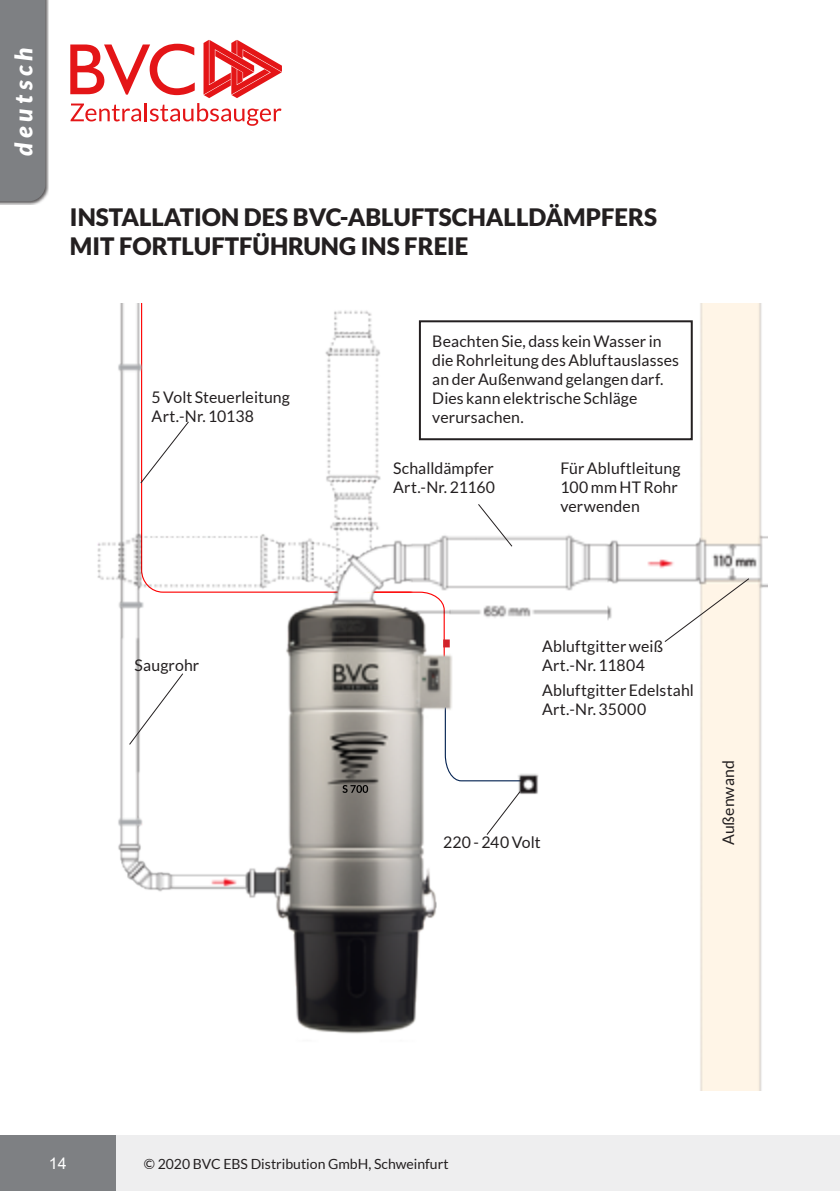
<style>
.page{position:relative;width:840px;height:1191px;background:#fff}
.page>*{position:absolute;margin:0;border:0;box-sizing:border-box;transform-origin:0 0}
.Seiten-Headline{font:900 24px/28.8px "Lato";color:#231f20}
.t1{font:italic 900 24px "Lato";color:#fff}
.fliesstext{font:16px/19.2px "Lato";letter-spacing:.01em;color:#231f20}
.Text_allgemein{font:16px/19.2px "Lato";letter-spacing:.005em;color:#231f20}
.t2{font:16px "Arial";color:#fff}
.t3{font:14px "Lato";color:#231f20}
</style>
<div class="page">
<div style="left:1px;top:1135px;width:838px;height:56px;background:#eeeeef"></div>
<div style="left:0;top:1135px;width:115px;height:56px;background:#7e8083"></div>
<div style="left:0;top:0;width:49px;height:204px;background:#231f20;opacity:.75"></div>
<div style="left:0;top:0;width:45px;height:201px;background:#7e8083"></div>
<svg style="left:70px;top:40px;width:212px;height:86px"></svg>
<img style="left:97px;top:304px;width:670px;height:786px">
<img style="left:141px;top:304px;width:335px;height:289px">
<img style="left:444px;top:684px;width:93px;height:97px">
<img style="left:347px;top:591px;width:97px;height:105px">
<div style="left:418px;top:320px;width:274px;height:120px;border:2px solid #231f20"></div>
<svg style="left:477px;top:503px;width:35px;height:44px"></svg>
<svg style="left:443px;top:639px;width:6px;height:8px"></svg>
<svg style="left:663px;top:578px;width:86px;height:64px"></svg>
<svg style="left:129px;top:673px;width:54px;height:72px"></svg>
<svg style="left:140px;top:421px;width:49px;height:63px"></svg>
<svg style="left:486px;top:790px;width:34px;height:45px"></svg>
<h1 class="t1" style="left:9px;top:156px;width:110px;rotate:-90deg">deutsch</h1>
<p class="Seiten-Headline" style="left:70px;top:203px;width:588px">INSTALLATION DES BVC-ABLUFTSCHALLDÄMPFERS<br>MIT FORTLUFTFÜHRUNG INS FREIE</p>
<p class="fliesstext" style="left:151px;top:387px;width:140px">5 Volt Steuerleitung<br>Art.-Nr. 10138</p>
<p class="Text_allgemein" style="left:432px;top:331px;width:248px">Beachten Sie, dass kein Wasser in die Rohrleitung des Abluftauslasses an der Außenwand gelangen darf.<br>Dies kann elektrische Schläge verursachen.</p>
<p class="fliesstext" style="left:393px;top:458px;width:103px">Schalldämpfer<br>Art.-Nr. 21160</p>
<p class="fliesstext" style="left:560px;top:458px;width:121px">Für Abluftleitung<br>100 mm HT Rohr verwenden</p>
<p class="fliesstext" style="left:134px;top:656px;width:66px">Saugrohr</p>
<p class="fliesstext" style="left:541px;top:636px;width:122px">Abluftgitter weiß<br>Art.-Nr. 11804</p>
<p class="fliesstext" style="left:541px;top:680px;width:153px">Abluftgitter Edelstahl<br>Art.-Nr. 35000</p>
<p class="fliesstext" style="left:443px;top:832px;width:99px">220 - 240 Volt</p>
<p class="fliesstext" style="left:718px;top:845px;width:87px;rotate:-90deg">Außenwand</p>
<p class="t2" style="left:49px;top:1152px;width:19px">14</p>
<p class="t3" style="left:144px;top:1156px;width:306px">© 2020 BVC EBS Distribution GmbH, Schweinfurt</p>
</div>
